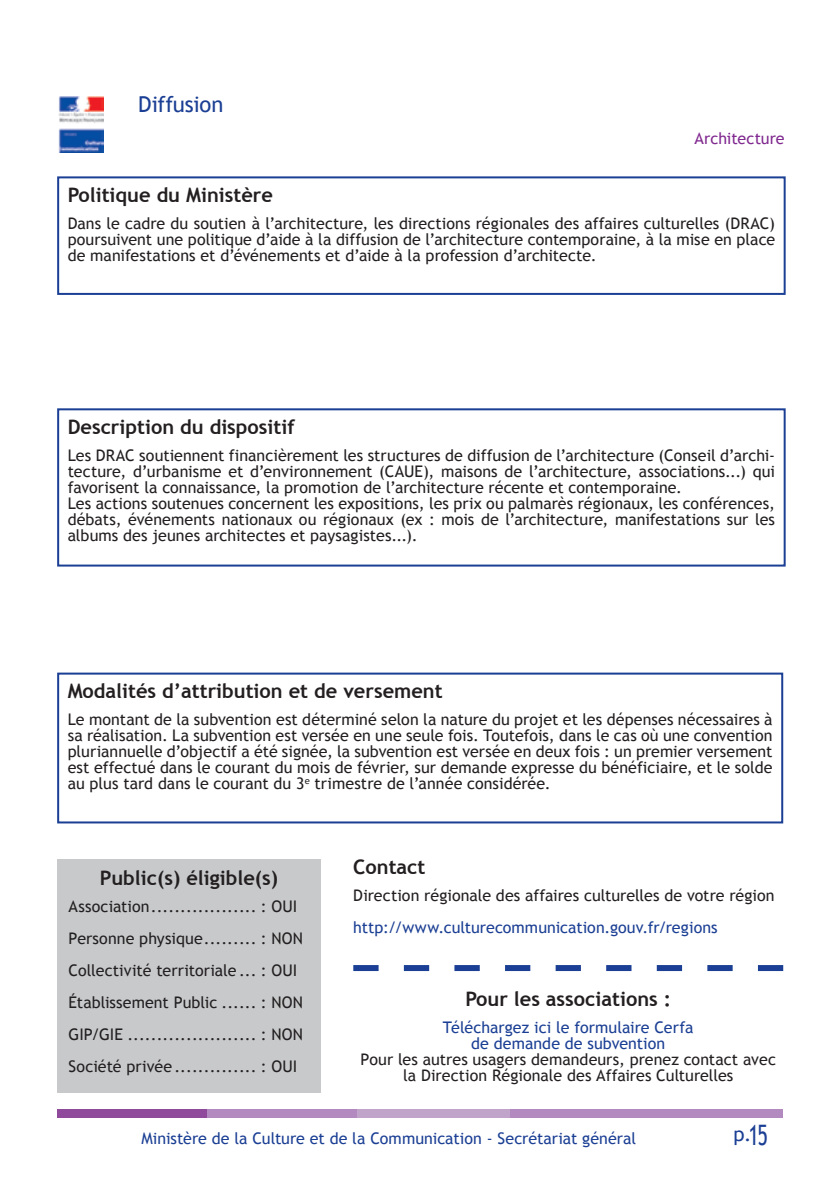
<style>
.page{position:relative;width:840px;height:1191px;background:#fff}
.page>*{position:absolute;margin:0;border:0;box-sizing:border-box;transform-origin:0 0}
.t1{font:22px "Trebuchet MS";letter-spacing:-.01em;color:#1b3f94}
.t2{font:700 20px "Trebuchet MS";color:#231f20}
.t3{font:20px "Trebuchet MS";color:#1b3f94}
.t4{font:16px/16px "Trebuchet MS";color:#231f20;text-align:justify}
.t5{font:16px/16px "Trebuchet MS";color:#1b3f94;text-align:center}
.t6{font:16px "Trebuchet MS";letter-spacing:-.005em;color:#812990}
.s1{font-size:28.2px}
</style>
<div class="page">
<div style="left:57px;top:1108px;width:272px;height:9px;background:#904a9c"></div>
<div style="left:207px;top:1108px;width:272px;height:9px;background:#b28abf"></div>
<div style="left:357px;top:1108px;width:272px;height:9px;background:#c1a4ca"></div>
<div style="left:510px;top:1108px;width:272px;height:9px;background:#b28abf"></div>
<img style="left:58px;top:96px;width:45px;height:57px">
<div style="left:57px;top:176px;width:728px;height:119px;border:2px solid #1b3f94"></div>
<div style="left:57px;top:408px;width:728px;height:158px;border:2px solid #1b3f94"></div>
<div style="left:57px;top:672px;width:725px;height:151px;border:2px solid #1b3f94"></div>
<div style="left:57px;top:859px;width:263px;height:233px;background:#c7c9cb"></div>
<svg style="left:353px;top:965px;width:429px;height:6px"></svg>
<h1 class="t1" style="left:138px;top:92px;width:87px">Diffusion</h1>
<p class="t6" style="left:694px;top:129px;width:91px">Architecture</p>
<p class="t2" style="left:68px;top:182px;width:207px">Politique du Ministère</p>
<p class="t4" style="left:68px;top:215px;width:708px">Dans le cadre du soutien à l’architecture, les directions régionales des affaires culturelles (DRAC) poursuivent une politique d’aide à la diffusion de l’architecture contemporaine, à la mise en place de manifestations et d’événements et d’aide à la profession d’architecte.</p>
<p class="t2" style="left:68px;top:414px;width:228px">Description du dispositif</p>
<p class="t4" style="left:68px;top:447px;width:708px;text-align:left">Les DRAC soutiennent financièrement les structures de diffusion de l’architecture (Conseil d’archi&shy;tecture, d’urbanisme et d’environnement (CAUE), maisons de l’architecture, associations...) qui favorisent la connaissance, la promotion de l’architecture récente et contemporaine.<br>Les actions soutenues concernent les expositions, les prix ou palmarès régionaux, les conférences, débats, événements nationaux ou régionaux (ex : mois de l’architecture, manifestations sur les albums des jeunes architectes et paysagistes...).</p>
<p class="t2" style="left:68px;top:678px;width:376px">Modalités d’attribution et de versement</p>
<p class="t4" style="left:68px;top:711px;width:706px">Le montant de la subvention est déterminé selon la nature du projet et les dépenses nécessaires à sa réalisation. La subvention est versée en une seule fois. Toutefois, dans le cas où une convention pluriannuelle d’objectif a été signée, la subvention est versée en deux fois : un premier versement est effectué dans le courant du mois de février, sur demande expresse du bénéficiaire, et le solde au plus tard dans le courant du 3<sup>e</sup> trimestre de l’année considérée.</p>
<p class="t2" style="left:100px;top:865px;width:180px">Public(s) éligible(s)</p>
<p class="t4" style="left:68px;top:891px;width:236px;line-height:32px;text-align:left">Association.................. : OUI Personne physique......... : NON Collectivité territoriale ... : OUI Établissement Public ...... : NON GIP/GIE ...................... : NON Société privée.............. : OUI</p>
<p class="t2" style="left:353px;top:854px;width:74px">Contact</p>
<p class="t4" style="left:353px;top:887px;width:422px">Direction régionale des affaires culturelles de votre région</p>
<p class="t5" style="left:353px;top:919px;width:366px">http://www.culturecommunication.gouv.fr/regions</p>
<p class="t2" style="left:465px;top:986px;width:207px">Pour les associations :</p>
<p class="t5" style="left:442px;top:1020px;width:252px">Téléchargez ici le formulaire Cerfa de demande de subvention</p>
<p class="t4" style="left:360px;top:1052px;width:416px;text-align:center">Pour les autres usagers demandeurs, prenez contact avec la Direction Régionale des Affaires Culturelles</p>
<p class="t5" style="left:141px;top:1130px;width:496px">Ministère de la Culture et de la Communication - Secrétariat général</p>
<p class="t3" style="left:733px;top:1122px;width:36px">p.<span class="s1">15</span></p>
</div>
